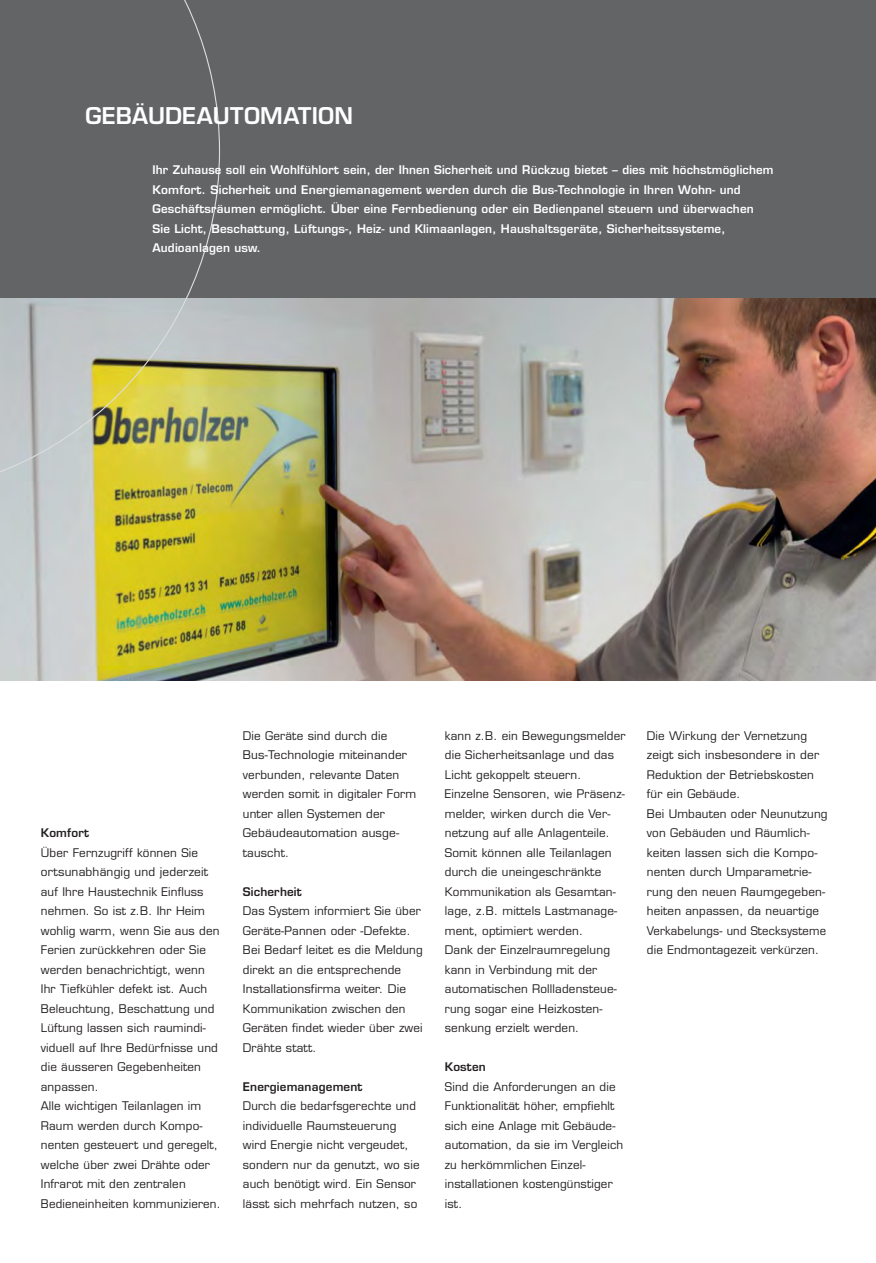
<style>
.page{position:relative;width:876px;height:1263px;background:#fff}
.page>*{position:absolute;margin:0;border:0;box-sizing:border-box;transform-origin:0 0}
.t1{font:600 22.5px "Eurostile LT Std";letter-spacing:.005em;color:#fff}
.t2{font:11.7px/19.5px "Eurostile LT Std";letter-spacing:.015em;color:#231f20}
.t3{font:600 11.7px/19.5px "Eurostile LT Std";letter-spacing:.015em;color:#fff}
.t4{font:600 11.7px "Eurostile LT Std";letter-spacing:.015em;color:#231f20}
</style>
<div class="page">
<div style="left:0;top:1px;width:876px;height:297px;background:#636466"></div>
<img style="left:0;top:298px;width:876px;height:383px">
<svg style="left:0;top:1px;width:220px;height:495px"></svg>
<h1 class="t1" style="left:85px;top:106px;width:269px">GEBÄUDEAUTOMATION</h1>
<p class="t3" style="left:152px;top:161px;width:622px">Ihr Zuhause soll ein Wohlfühlort sein, der Ihnen Sicherheit und Rückzug bietet – dies mit höchstmöglichem Komfort. Sicherheit und Energie management werden durch die Bus-Technologie in Ihren Wohn- und Geschäftsräumen ermöglicht. Über eine Fernbedienung oder ein Bedienpanel steuern und überwachen Sie Licht, Beschattung, Lüftungs-, Heiz- und Klimaanlagen, Haushaltsgeräte, Sicherheitssysteme, Audioanlagen usw.</p>
<p class="t4" style="left:41px;top:828px;width:50px">Komfort</p>
<p class="t2" style="left:41px;top:844px;width:181px">Über Fernzugriff können Sie ortsunabhängig und jederzeit auf Ihre Haustechnik Einfluss nehmen. So ist z.B. Ihr Heim wohlig warm, wenn Sie aus den<br>Ferien zurückkehren oder Sie werden benachrichtigt, wenn<br>Ihr Tiefkühler defekt ist. Auch<br>Beleuchtung, Beschattung und<br>Lüftung lassen sich raumindi&shy;viduell auf Ihre Bedürfnisse und die äusseren Gegebenheiten anpassen.<br>Alle wichtigen Teilanlagen im<br>Raum werden durch Kompo&shy;nenten gesteuert und geregelt, welche über zwei Drähte oder<br>Infrarot mit den zentralen<br>Bedieneinheiten kommunizieren.</p>
<p class="t2" style="left:243px;top:727px;width:175px">Die Geräte sind durch die<br>Bus-Technologie miteinander verbunden, relevante Daten werden somit in digitaler Form unter allen Systemen der<br>Gebäudeautomation ausge&shy;tauscht.</p>
<p class="t4" style="left:243px;top:887px;width:60px">Sicherheit</p>
<p class="t2" style="left:243px;top:902px;width:181px">Das System informiert Sie über<br>Geräte-Pannen oder -Defekte.<br>Bei Bedarf leitet es die Meldung direkt an die entsprechende<br>In stallations firma weiter. Die<br>Kommunikation zwischen den<br>Geräten findet wieder über zwei<br>Drähte statt.</p>
<p class="t4" style="left:243px;top:1082px;width:121px">Energiemanagement</p>
<p class="t2" style="left:243px;top:1097px;width:178px">Durch die bedarfsgerechte und individuelle Raumsteuerung wird Energie nicht vergeudet, sondern nur da genutzt, wo sie auch benötigt wird. Ein Sensor lässt sich mehrfach nutzen, so</p>
<p class="t2" style="left:445px;top:727px;width:182px">kann z.B. ein Bewegungsmelder die Sicherheitsanlage und das<br>Licht gekoppelt steuern.<br>Einzelne Sensoren, wie Präsenz&shy;melder, wirken durch die Ver&shy;netzung auf alle Anlagen teile.<br>Somit können alle Teil a nlagen durch die uneingeschränkte<br>Kommunikation als Gesamtan&shy;lage, z.B. mittels Lastmanage&shy;ment, optimiert werden.<br>Dank der Einzelraumregelung kann in Verbindung mit der automatischen Rollladensteue&shy;rung sogar eine Heizkosten&shy;senkung erzielt werden.</p>
<p class="t4" style="left:445px;top:1062px;width:42px">Kosten</p>
<p class="t2" style="left:445px;top:1078px;width:180px">Sind die Anforderungen an die<br>Funktionalität höher, empfiehlt sich eine Anlage mit Gebäude&shy;automation, da sie im Vergleich zu herkömmlichen Einzel - installationen kostengünstiger ist.</p>
<p class="t2" style="left:647px;top:727px;width:182px">Die Wirkung der Vernetzung zeigt sich insbesondere in der<br>Reduktion der Betriebskosten für ein Gebäude.<br>Bei Umbauten oder Neunutzung von Gebäuden und Räumlich&shy;keiten lassen sich die Kompo&shy;nenten durch Umparametrie&shy;rung den neuen Raumgegeben&shy;heiten anpassen, da neuartige<br>Verkabelungs- und Stecksysteme die Endmontagezeit verkürzen.</p>
</div>
